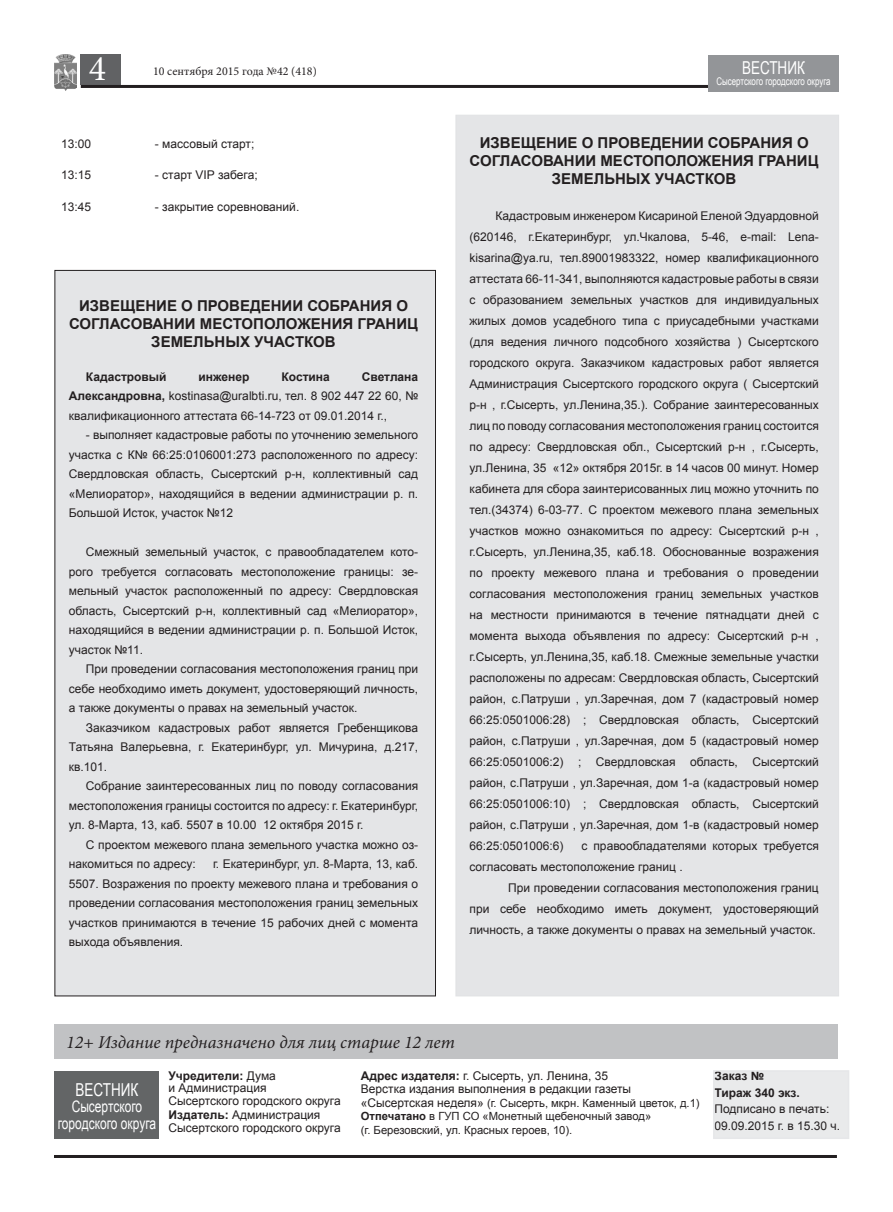
<style>
.page{position:relative;width:893px;height:1212px;background:#fff}
.page>*{position:absolute;margin:0;border:0;box-sizing:border-box;transform-origin:0 0}
.t1{font:36px "Minion Pro";color:#fff}
.t2{font:italic 18px "Minion Pro";color:#231f20}
.t3{font:17.85px "Arial";color:#fff;scale:.76 1}
.t4{font:15.9px "Arial";color:#fff;scale:.76 1}
.Обычный{font:700 15px/18px "Arial";color:#231f20;text-align:center}
.Обычный-2{font:12px/21px "Arial";color:#231f20;text-align:justify}
.Основной_текст_2{font:12px/19.5px "Arial";color:#231f20;text-align:justify}
.Заголовок_3{font:12px/19.5px "Arial";color:#231f20;text-align:justify}
.Заголовок_3-2{font:700 12px "Arial";color:#231f20}
.t5{font:12px "Minion Pro";color:#231f20}
.t6{font:11.25px "Arial";color:#231f20}
.t7{font:10.5px "Arial";color:#fff;scale:.75 1}
.s1{font-weight:700}
.s2{font-weight:400}
.s3{font-size:12px}
</style>
<div class="page">
<img style="left:54px;top:54px;width:22px;height:36px">
<div style="left:81px;top:54px;width:40px;height:31px;background:#616264"></div>
<hr style="left:81px;top:85px;width:758px;height:3px;background:#231f20">
<hr style="left:54px;top:1155px;width:783px;height:3px;background:#231f20">
<div style="left:708px;top:56px;width:131px;height:36px;background:#939598"></div>
<div style="left:456px;top:115px;width:383px;height:881px;background:#e4e5e7"></div>
<div style="left:55px;top:1071px;width:104px;height:67px;background:#636566"></div>
<div style="left:714px;top:1071px;width:134px;height:67px;background:#e9eaeb"></div>
<div style="left:713px;top:1070px;width:136px;height:69px;border:2px solid #e6e7e9"></div>
<div style="left:54px;top:1025px;width:783px;height:34px;background:#c1c2c4"></div>
<div style="left:55px;top:270px;width:380px;height:726px;background:#e4e5e7"></div>
<p class="t1" style="left:89px;top:45px;width:19px">4</p>
<p class="t3" style="left:742px;top:56px;width:84px">ВЕСТНИК</p>
<p class="t7" style="left:716px;top:74px;width:154px">Сысертского городского округа</p>
<p class="t5" style="left:153px;top:63px;width:165px">10 сентября 2015 года №42 (418)</p>
<p class="Обычный-2" style="left:61px;top:133px;width:32px">13:00</p>
<p class="Обычный-2" style="left:155px;top:133px;width:101px">- массовый старт;</p>
<p class="Обычный-2" style="left:61px;top:165px;width:32px">13:15</p>
<p class="Обычный-2" style="left:155px;top:165px;width:104px">- старт VIP забега;</p>
<p class="Обычный-2" style="left:61px;top:196px;width:32px">13:45</p>
<p class="Обычный-2" style="left:155px;top:196px;width:146px">- закрытие соревнований.</p>
<p class="Обычный" style="left:69px;top:297px;width:351px">ИЗВЕЩЕНИЕ О ПРОВЕДЕНИИ СОБРАНИЯ О<br>СОГЛАСОВАНИИ МЕСТОПОЛОЖЕНИЯ ГРАНИЦ<br>ЗЕМЕЛЬНЫХ УЧАСТКОВ</p>
<p class="Заголовок_3-2" style="left:86px;top:368px;width:82px">Кадастровый</p>
<p class="Заголовок_3-2" style="left:199px;top:368px;width:52px">инженер</p>
<p class="Заголовок_3-2" style="left:281px;top:368px;width:50px">Костина</p>
<p class="Заголовок_3" style="left:69px;top:367px;width:351px;text-indent:293px"><span class="s1">Светлана Александровна,</span> kostinasa@uralbti.ru, тел. 8 902 447 22 60, № квалификационного аттестата 66-14-723 от 09.01.2014 г.,</p>
<p class="Обычный-2" style="left:69px;top:425px;width:351px;line-height:19.5px;text-indent:17px">- выполняет кадастровые работы по уточнению земельного участка с К№ 66:25:0106001:273 расположенного по адресу:<br>Свердловская область, Сысертский р-н, коллективный сад «Мелиоратор», находящийся в ведении администрации р. п.<br>Большой Исток, участок №12</p>
<p class="Обычный-2" style="left:69px;top:542px;width:351px;line-height:19.5px;text-indent:17px">Смежный земельный участок, с правообладателем кото&shy;рого требуется согласовать местоположение границы: зе&shy;мельный участок расположенный по адресу: Свердловская область, Сысертский р-н, коллективный сад «Мелиоратор», находящийся в ведении администрации р. п. Большой Исток, участок №11.</p>
<p class="Основной_текст_2" style="left:69px;top:659px;width:351px;text-indent:17px">При проведении согласования местоположения границ при себе необходимо иметь документ, удостоверяющий личность, а также документы о правах на земельный участок.</p>
<p class="Обычный-2" style="left:69px;top:718px;width:351px;line-height:19.5px;text-indent:17px">Заказчиком кадастровых работ является Гребенщикова Татьяна Валерьевна, г. Екатеринбург, ул. Мичурина, д.217, кв.101.</p>
<p class="Основной_текст_2" style="left:69px;top:776px;width:351px;text-indent:17px">Собрание заинтересованных лиц по поводу согласования местоположения границы состоится по адресу: г. Екатеринбург, ул. 8-Марта, 13, каб. 5507 в 10.00 12 октября 2015 г.</p>
<p class="Основной_текст_2" style="left:69px;top:835px;width:351px;text-indent:17px">С проектом межевого плана земельного участка можно оз&shy;накомиться по адресу:</p>
<p class="Основной_текст_2" style="left:69px;top:854px;width:351px;text-indent:144px">г. Екатеринбург, ул. 8-Марта, 13, каб.<br>5507. Возражения по проекту межевого плана и требования о проведении согласования местоположения границ земельных участков принимаются в течение 15 рабочих дней с момента выхода объявления.</p>
<p class="Обычный" style="left:470px;top:134px;width:351px">ИЗВЕЩЕНИЕ О ПРОВЕДЕНИИ СОБРАНИЯ О<br>СОГЛАСОВАНИИ МЕСТОПОЛОЖЕНИЯ ГРАНИЦ<br>ЗЕМЕЛЬНЫХ УЧАСТКОВ</p>
<p class="Обычный-2" style="left:469px;top:205px;width:351px;text-indent:26px">Кадастровым инженером Кисариной Еленой Эдуардовной (620146, г.Екатеринбург, ул.Чкалова, 5-46, e-mail: Lena&shy;kisarina@ya.ru, тел.89001983322, номер квалификационного аттестата 66-11-341, выполняются кадастровые работы в связи с образованием земельных участков для индивидуальных жилых домов усадебного типа с приусадебными участками (для ведения личного подсобного хозяйства ) Сысертского городского округа. Заказчиком кадастровых работ является Администрация Сысертского городского округа ( Сысертский р-н , г.Сысерть, ул.Ленина,35.). Собрание заинтересованных лиц по поводу согласования местоположения границ состоится по адресу: Свердловская обл., Сысертский р-н , г.Сысерть, ул.Ленина, 35 «12» октября 2015г. в 14 часов 00 минут. Номер кабинета для сбора заинтерисованных лиц можно уточнить по тел.(34374) 6-03-77. С проектом межевого плана земельных участков можно ознакомиться по адресу: Сысертский р-н , г.Сысерть, ул.Ленина,35, каб.18. Обоснованные возражения по проекту межевого плана и требования о проведении согласования местоположения границ земельных участков на местности принимаются в течение пятнадцати дней с момента выхода объявления по адресу: Сысертский р-н , г.Сысерть, ул.Ленина,35, каб.18. Смежные земельные участки расположены по адресам: Свердловская область, Сысертский район, с.Патруши , ул.Заречная, дом 7 (кадастровый номер 66:25:0501006:28) ; Свердловская область, Сысертский район, с.Патруши , ул.Заречная, дом 5 (кадастровый номер 66:25:0501006:2) ; Свердловская область, Сысертский район, с.Патруши , ул.Заречная, дом 1-а (кадастровый номер 66:25:0501006:10) ; Свердловская область, Сысертский район, с.Патруши , ул.Заречная, дом 1-в (кадастровый номер 66:25:0501006:6)</p>
<p class="Обычный-2" style="left:469px;top:835px;width:351px;text-indent:112px">с правообладателями которых требуется согласовать местоположение границ .</p>
<p class="Обычный-2" style="left:469px;top:877px;width:351px;text-indent:39px">При проведении согласования местоположения границ при себе необходимо иметь документ, удостоверяющий личность, а также документы о правах на земельный участок.</p>
<p class="t2" style="left:66px;top:1030px;width:390px">12+ Издание предназначено для лиц старше 12 лет</p>
<p class="t3" style="left:76px;top:1078px;width:84px">ВЕСТНИК</p>
<p class="t4" style="left:72px;top:1096px;width:94px">Сысертского</p>
<p class="t4" style="left:58px;top:1113px;width:131px">городского округа</p>
<p class="Заголовок_3-2" style="left:168px;top:1067px;width:109px">Учредители: <span class="s2">Дума</span></p>
<p class="Обычный-2" style="left:168px;top:1077px;width:100px">и Администрация</p>
<p class="Обычный-2" style="left:168px;top:1090px;width:174px">Сысертского городского округа</p>
<p class="Обычный-2" style="left:168px;top:1104px;width:153px"><span class="s1">Издатель:</span> Администрация</p>
<p class="Обычный-2" style="left:168px;top:1117px;width:174px">Сысертского городского округа</p>
<p class="Обычный-2" style="left:361px;top:1065px;width:249px"><span class="s1">Адрес издателя:</span> г. Сысерть, ул. Ленина, 35</p>
<p class="Обычный-2" style="left:361px;top:1078px;width:272px">Верстка издания выполнения в редакции газеты</p>
<p class="t6" style="left:361px;top:1095px;width:340px"><span class="s3">«Сысертская неделя»</span> (г. Сысерть, мкрн. Каменный цветок, д.1)</p>
<p class="t6" style="left:361px;top:1109px;width:292px"><span class="s1">Отпечатано</span> в ГУП СО «Монетный щебеночный завод»</p>
<p class="t6" style="left:361px;top:1122px;width:213px">(г. Березовский, ул. Красных героев, 10).</p>
<p class="Заголовок_3-2" style="left:715px;top:1068px;width:51px">Заказ №</p>
<p class="Заголовок_3-2" style="left:715px;top:1085px;width:87px">Тираж 340 экз.</p>
<p class="Обычный-2" style="left:715px;top:1099px;width:116px">Подписано в печать:</p>
<p class="Обычный-2" style="left:715px;top:1115px;width:127px">09.09.2015 г. в 15.30 ч.</p>
</div>
